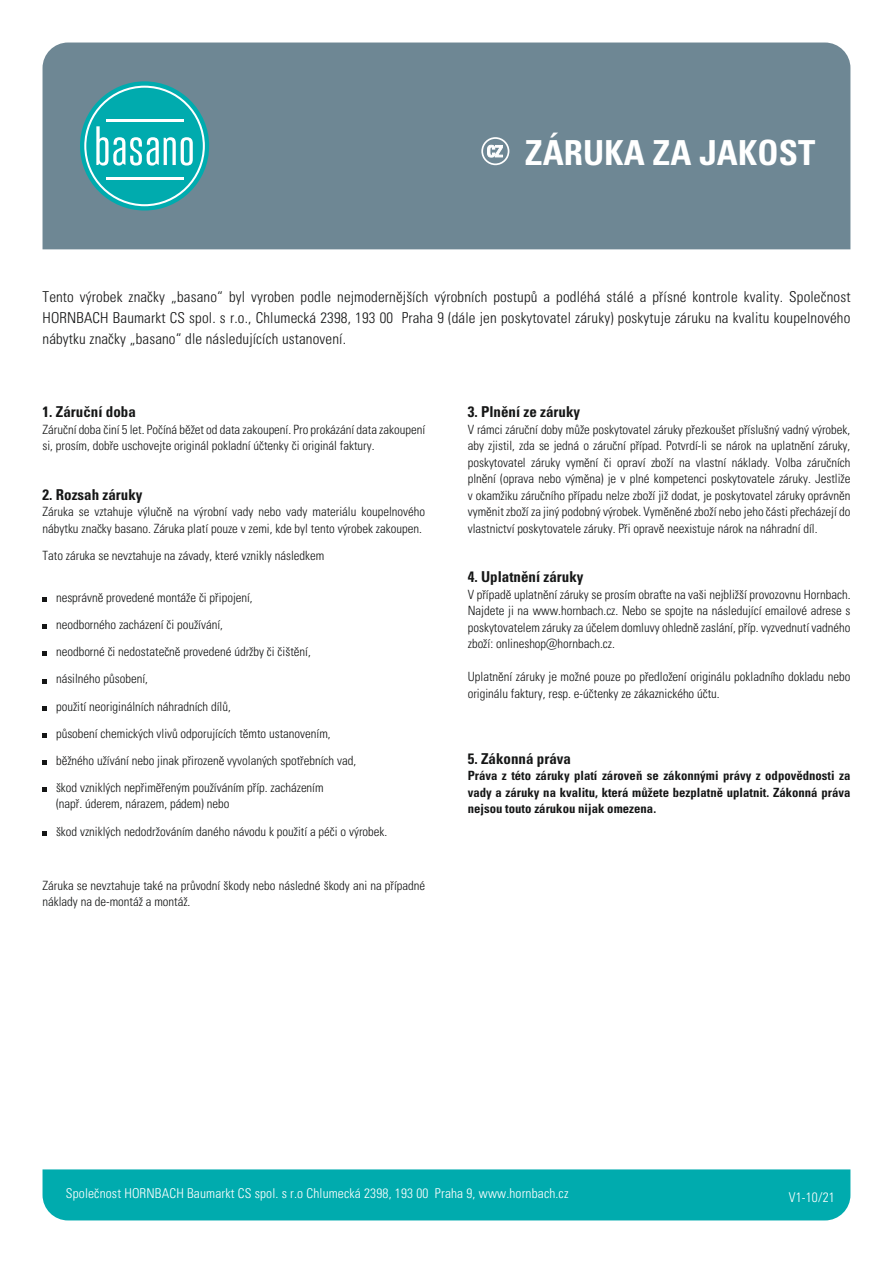
<style>
.page{position:relative;width:893px;height:1263px;background:#fff}
.page>*{position:absolute;margin:0;border:0;box-sizing:border-box;transform-origin:0 0}
.t1{font:700 condensed 34.5px "Univers LT Pro";letter-spacing:.005em;color:#fff}
.t2{font:300 condensed 15px/21px "Univers LT Pro";letter-spacing:.01em;color:#151616;text-align:justify}
.t3{font:700 condensed 15px "Univers LT Pro";color:#151616}
.t4{font:300 condensed 13.5px "Univers LT Pro";letter-spacing:.01em;color:#fff}
.t5{font:300 condensed 12.75px/16.5px "Univers LT Pro";color:#151616}
.t6{font:700 condensed 12.75px/16.5px "Univers LT Pro";color:#151616;text-align:justify}
</style>
<div class="page">
<div style="left:43px;top:1169px;width:807px;height:51px;background:#00abae"></div>
<div style="left:43px;top:43px;width:807px;height:206px;background:#6e8794"></div>
<div style="left:80px;top:81px;width:129px;height:129px;background:#00abae;border-radius:50%"></div>
<svg style="left:84px;top:86px;width:121px;height:120px"></svg>
<svg style="left:43px;top:597px;width:4px;height:5px"></svg>
<svg style="left:43px;top:625px;width:4px;height:4px"></svg>
<svg style="left:43px;top:652px;width:4px;height:4px"></svg>
<svg style="left:43px;top:679px;width:4px;height:4px"></svg>
<svg style="left:43px;top:706px;width:4px;height:4px"></svg>
<svg style="left:43px;top:733px;width:4px;height:5px"></svg>
<svg style="left:43px;top:760px;width:4px;height:5px"></svg>
<svg style="left:43px;top:787px;width:4px;height:5px"></svg>
<svg style="left:43px;top:831px;width:4px;height:4px"></svg>
<div style="left:481px;top:137px;width:28px;height:28px;border:2px solid #fff;border-radius:50%"></div>
<svg style="left:487px;top:145px;width:16px;height:12px"></svg>
<h1 class="t1" style="left:525px;top:132px;width:292px">ZÁRUKA ZA JAKOST</h1>
<p class="t2" style="left:43px;top:285px;width:809px">Tento výrobek značky „basano“ byl vyroben podle nejmodernějších výrobních postupů a podléhá stálé a přísné kontrole kvality. Společnost HORNBACH Baumarkt CS spol. s r.o., Chlumecká 2398, 193 00 Praha 9 (dále jen poskytovatel záruky) poskytuje záruku na kvalitu koupelnového nábytku značky „basano“ dle následujících ustanovení.</p>
<p class="t3" style="left:43px;top:402px;width:95px">1. Záruční doba</p>
<p class="t5" style="left:43px;top:420px;width:384px">Záruční doba činí 5 let. Počíná běžet od data zakoupení. Pro prokázání data zakoupení si, prosím, dobře uschovejte originál pokladní účtenky či originál faktury.</p>
<p class="t3" style="left:43px;top:485px;width:101px">2. Rozsah záruky</p>
<p class="t5" style="left:43px;top:503px;width:384px">Záruka se vztahuje výlučně na výrobní vady nebo vady materiálu koupelnového nábytku značky basano. Záruka platí pouze v zemi, kde byl tento výrobek zakoupen.</p>
<p class="t5" style="left:43px;top:546px;width:283px">Tato záruka se nevztahuje na závady, které vznikly následkem</p>
<p class="t5" style="left:56px;top:583px;width:302px;line-height:27.2px">nesprávně provedené montáže či připojení,<br>neodborného zacházení či používání,<br>neodborné či nedostatečně provedené údržby či čištění, násilného působení,<br>použití neoriginálních náhradních dílů,<br>působení chemických vlivů odporujících těmto ustanovením, běžného užívání nebo jinak přirozeně vyvolaných spotřebních vad, škod vzniklých nepřiměřeným používáním příp. zacházením</p>
<p class="t5" style="left:56px;top:790px;width:333px;line-height:27.2px">(např. úderem, nárazem, pádem) nebo<br>škod vzniklých nedodržováním daného návodu k použití a péči o výrobek.</p>
<p class="t5" style="left:43px;top:876px;width:384px">Záruka se nevztahuje také na průvodní škody nebo následné škody ani na případné náklady na de-montáž a montáž.</p>
<p class="t3" style="left:468px;top:402px;width:114px">3. Plnění ze záruky</p>
<p class="t5" style="left:468px;top:420px;width:384px;text-align:justify">V rámci záruční doby může poskytovatel záruky přezkoušet příslušný vadný výrobek, aby zjistil, zda se jedná o záruční případ. Potvrdí-li se nárok na uplatnění záruky, poskytovatel záruky vymění či opraví zboží na vlastní náklady. Volba záručních plnění (oprava nebo výměna) je v plné kompetenci poskytovatele záruky. Jestliže v okamžiku záručního případu nelze zboží již dodat, je poskytovatel záruky oprávněn vyměnit zboží za jiný podobný výrobek. Vyměněné zboží nebo jeho části přecházejí do vlastnictví poskytovatele záruky. Při opravě neexistuje nárok na náhradní díl.</p>
<p class="t3" style="left:468px;top:567px;width:117px">4. Uplatnění záruky</p>
<p class="t5" style="left:468px;top:585px;width:384px;text-align:justify">V případě uplatnění záruky se prosím obraťte na vaši nejbližší provozovnu Hornbach.<br>Najdete ji na www.hornbach.cz. Nebo se spojte na následující emailové adrese s poskytovatelem záruky za účelem domluvy ohledně zaslání, příp. vyzvednutí vadného zboží: onlineshop@hornbach.cz.</p>
<p class="t5" style="left:468px;top:668px;width:384px">Uplatnění záruky je možné pouze po předložení originálu pokladního dokladu nebo originálu faktury, resp. e-účtenky ze zákaznického účtu.</p>
<p class="t3" style="left:468px;top:749px;width:105px">5. Zákonná práva</p>
<p class="t6" style="left:468px;top:767px;width:384px">Práva z této záruky platí zároveň se zákonnými právy z odpovědnosti za vady a záruky na kvalitu, která můžete bezplatně uplatnit. Zákonná práva nejsou touto zárukou nijak omezena.</p>
<p class="t4" style="left:66px;top:1184px;width:504px">Společnost HORNBACH Baumarkt CS spol. s r.o Chlumecká 2398, 193 00 Praha 9, www.hornbach.cz</p>
<p class="t4" style="left:789px;top:1187px;width:47px">V1-10/21</p>
</div>
